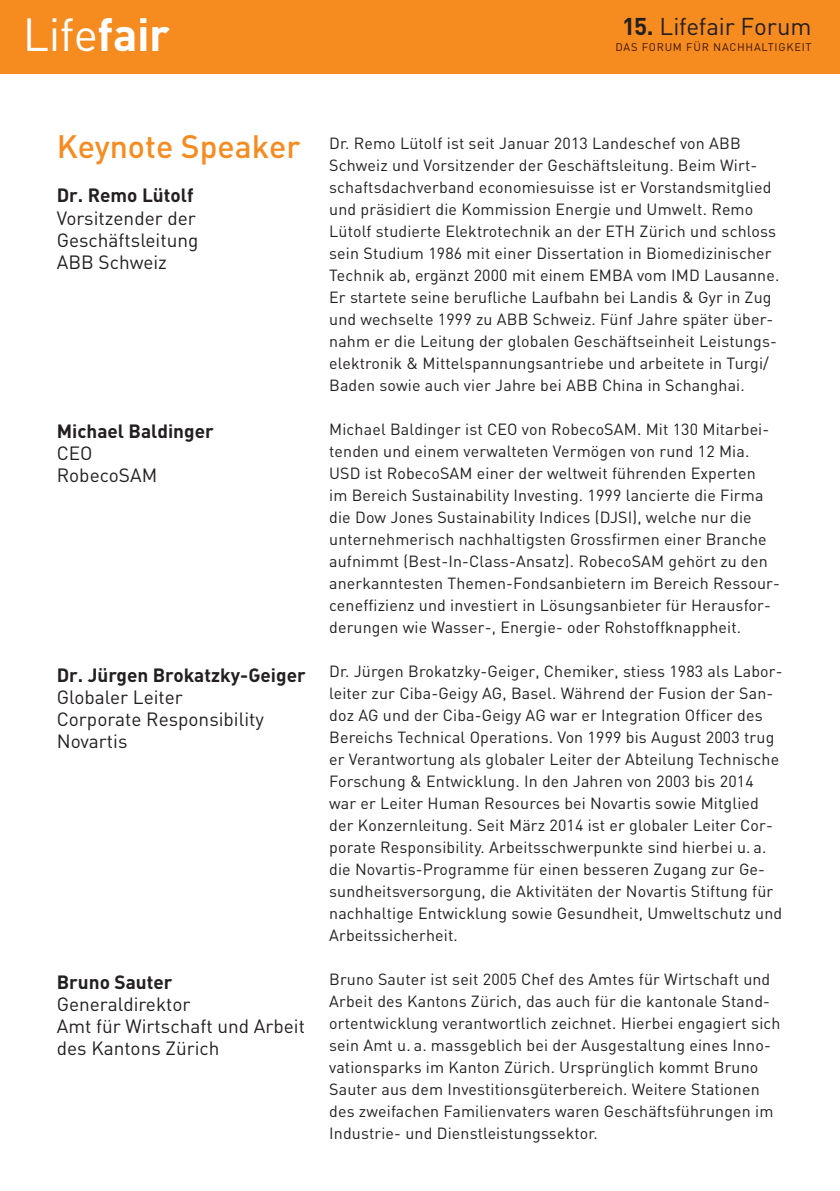
<style>
.page{position:relative;width:840px;height:1191px;background:#fff}
.page>*{position:absolute;margin:0;border:0;box-sizing:border-box;transform-origin:0 0}
.t1{font:45.8px "DIN";color:#fff}
.t2{font:500 32px "DIN";color:#f68b1f}
.t3{font:24px "DIN";letter-spacing:-.01em;color:#231f20}
.t4{font:19px/22px "DIN";color:#231f20}
.t5{font:700 19px "DIN";color:#231f20}
.t6{font:16px/22px "DIN";letter-spacing:.01em;color:#231f20}
.t7{font:11px "DIN";letter-spacing:.07em;color:#3a1400}
.s1{font-weight:700}
</style>
<div class="page">
<div style="left:0;top:0;width:839px;height:74px;background:#f68b1f"></div>
<h1 class="t1" style="left:23px;top:5px;width:149px">Life<span class="s1">fair</span></h1>
<h3 class="t3" style="left:621px;top:11px;width:191px"><span class="s1">15.</span> Lifefair Forum</h3>
<p class="t7" style="left:615px;top:40px;width:197px">DAS FORUM FÜR NACHHALTIGKEIT</p>
<h2 class="t2" style="left:57px;top:126px;width:245px">Keynote Speaker</h2>
<p class="t5" style="left:57px;top:183px;width:138px">Dr. Remo Lütolf</p>
<p class="t4" style="left:57px;top:206px;width:143px">Vorsitzender der<br>Geschäftsleitung<br>ABB Schweiz</p>
<p class="t5" style="left:57px;top:419px;width:158px">Michael Baldinger</p>
<p class="t4" style="left:57px;top:441px;width:102px">CEO<br>RobecoSAM</p>
<p class="t5" style="left:57px;top:663px;width:250px">Dr. Jürgen Brokatzky-Geiger</p>
<p class="t4" style="left:57px;top:685px;width:209px">Globaler Leiter<br>Corporate Responsibility<br>Novartis</p>
<p class="t5" style="left:57px;top:970px;width:117px">Bruno Sauter</p>
<p class="t4" style="left:57px;top:992px;width:250px">Generaldirektor<br>Amt für Wirtschaft und Arbeit des Kantons Zürich</p>
<p class="t6" style="left:329px;top:131px;width:451px">Dr. Remo Lütolf ist seit Januar 2013 Landeschef von ABB Schweiz und Vorsitzender der Geschäftsleitung. Beim Wirt&shy;schaftsdachverband economiesuisse ist er Vorstandsmitglied und präsidiert die Kommission Energie und Umwelt. Remo Lütolf studierte Elektrotechnik an der ETH Zürich und schloss sein Studium 1986 mit einer Dissertation in Biomedizinischer Technik ab, ergänzt 2000 mit einem EMBA vom IMD Lausanne.<br>Er startete seine berufliche Laufbahn bei Landis &amp; Gyr in Zug und wechselte 1999 zu ABB Schweiz. Fünf Jahre später über&shy;nahm er die Leitung der globalen Geschäftseinheit Leistungs&shy;elektronik &amp; Mittelspannungsantriebe und arbeitete in Turgi/ Baden sowie auch vier Jahre bei ABB China in Schanghai.</p>
<p class="t6" style="left:329px;top:417px;width:452px">Michael Baldinger ist CEO von RobecoSAM. Mit 130 Mitarbei&shy;tenden und einem verwalteten Vermögen von rund 12 Mia.<br>USD ist RobecoSAM einer der weltweit führenden Experten<br>im Bereich Sustainability Investing. 1999 lancierte die Firma die Dow Jones Sustainability Indices (DJSI), welche nur die unternehmerisch nachhaltigsten Grossfirmen einer Branche aufnimmt (Best-In-Class-Ansatz). RobecoSAM gehört zu den anerkanntesten Themen-Fondsanbietern im Bereich Ressour&shy;ceneffizienz und investiert in Lösungsanbieter für Herausfor&shy;derungen wie Wasser-, Energie- oder Rohstoffknappheit.</p>
<p class="t6" style="left:329px;top:659px;width:454px">Dr. Jürgen Brokatzky-Geiger, Chemiker, stiess 1983 als Labor&shy;leiter zur Ciba-Geigy AG, Basel. Während der Fusion der San&shy;doz AG und der Ciba-Geigy AG war er Integration Officer des Bereichs Technical Operations. Von 1999 bis August 2003 trug er Verantwortung als globaler Leiter der Abteilung Technische Forschung &amp; Entwicklung. In den Jahren von 2003 bis 2014 war er Leiter Human Resources bei Novartis sowie Mitglied der Konzernleitung. Seit März 2014 ist er globaler Leiter Cor&shy;porate Responsibility. Arbeitsschwerpunkte sind hierbei u. a. die Novartis-Programme für einen besseren Zugang zur Ge&shy;sundheitsversorgung, die Aktivitäten der Novartis Stiftung für nachhaltige Entwicklung sowie Gesundheit, Umweltschutz und Arbeitssicherheit.</p>
<p class="t6" style="left:329px;top:967px;width:452px">Bruno Sauter ist seit 2005 Chef des Amtes für Wirtschaft und Arbeit des Kantons Zürich, das auch für die kantonale Stand&shy;ortentwicklung verantwortlich zeichnet. Hierbei engagiert sich sein Amt u. a. massgeblich bei der Ausgestaltung eines Inno&shy;vationsparks im Kanton Zürich. Ursprünglich kommt Bruno Sauter aus dem Investitionsgüterbereich. Weitere Stationen des zweifachen Familienvaters waren Geschäftsführungen im Industrie- und Dienstleistungssektor.</p>
</div>
